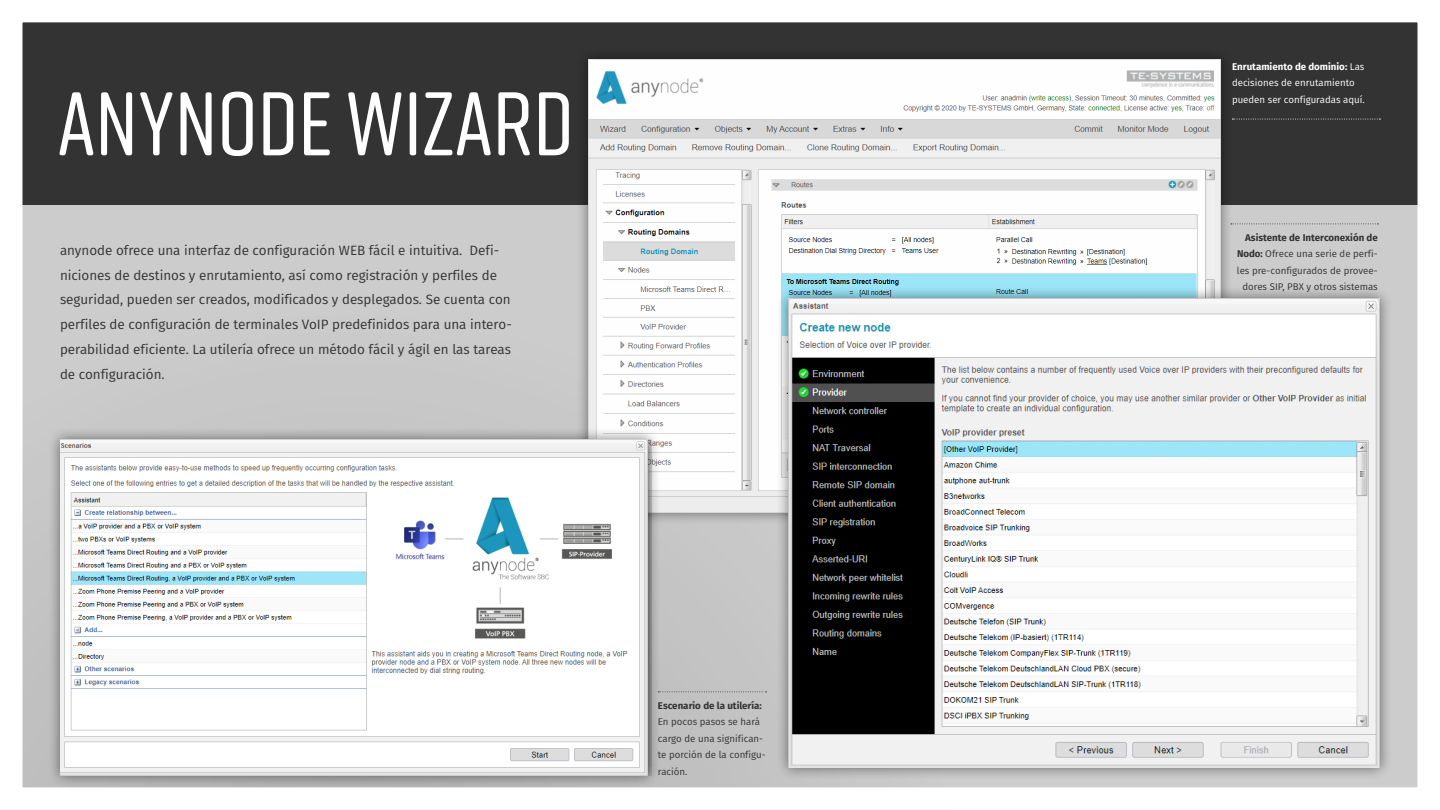
<style>
.page{position:relative;width:1440px;height:810px;background:#ccc}
.page>*{position:absolute;margin:0;border:0;box-sizing:border-box;transform-origin:0 0}
.t1{font:500 90px "Rift Soft";color:#fff}
.t2{font:13.5px/24.8px "Fira Sans";color:#333}
.t3{font:9.75px/16.5px "Fira Sans";color:#333}
.t4{font:9.75px/16.5px "Fira Sans";color:#fff}
.t5{font:700 9.75px "Fira Sans";color:#333}
.s1{font-weight:700}
</style>
<div class="page">
<div style="left:16px;top:19px;width:1416px;height:186px;background:#333"></div>
<svg style="left:1233px;top:119px;width:147px;height:1px"></svg>
<div style="left:661px;top:657px;width:106px;height:92px;background:#c2c2c2"></div>
<svg style="left:1233px;top:224px;width:145px;height:1px"></svg>
<div style="left:576px;top:47px;width:657px;height:479px;background:#000;opacity:.5"></div>
<img style="left:588px;top:60px;width:633px;height:453px">
<div style="left:776px;top:286px;width:617px;height:494px;background:#000;opacity:.5"></div>
<img style="left:789px;top:298px;width:591px;height:470px">
<div style="left:47px;top:427px;width:614px;height:362px;background:#000;opacity:.5"></div>
<img style="left:60px;top:439px;width:588px;height:337px">
<div style="left:0;top:0;width:1440px;height:810px;border:22px solid #fff"></div>
<h1 class="t1" style="left:57px;top:60px;width:518px">ANYNODE WIZARD</h1>
<p class="t2" style="left:60px;top:238px;width:453px">anynode ofrece una interfaz de configuración WEB fácil e intuitiva. Defi&shy;niciones de destinos y enrutamiento, así como registración y perfiles de seguridad, pueden ser creados, modificados y desplegados. Se cuenta con perfiles de configuración de terminales VoIP predefinidos para una intero&shy;perabilidad eficiente. La utilería ofrece un método fácil y ágil en las tareas de configuración.</p>
<p class="t5" style="left:658px;top:699px;width:106px">Escenario de la utilería:</p>
<p class="t3" style="left:658px;top:713px;width:109px">En pocos pasos se hará cargo de una significan&shy;te porción de la configu&shy;ración.</p>
<p class="t4" style="left:1232px;top:58px;width:134px"><span class="s1">Enrutamiento de dominio:</span> Las decisiones de enrutamiento pueden ser configuradas aquí.</p>
<p class="t3" style="left:1237px;top:229px;width:142px;text-align:right"><span class="s1">Asistente de Interconexión de<br>Nodo:</span> Ofrece una serie de perfi&shy;les pre-configurados de provee&shy;dores SIP, PBX y otros sistemas</p>
</div>
